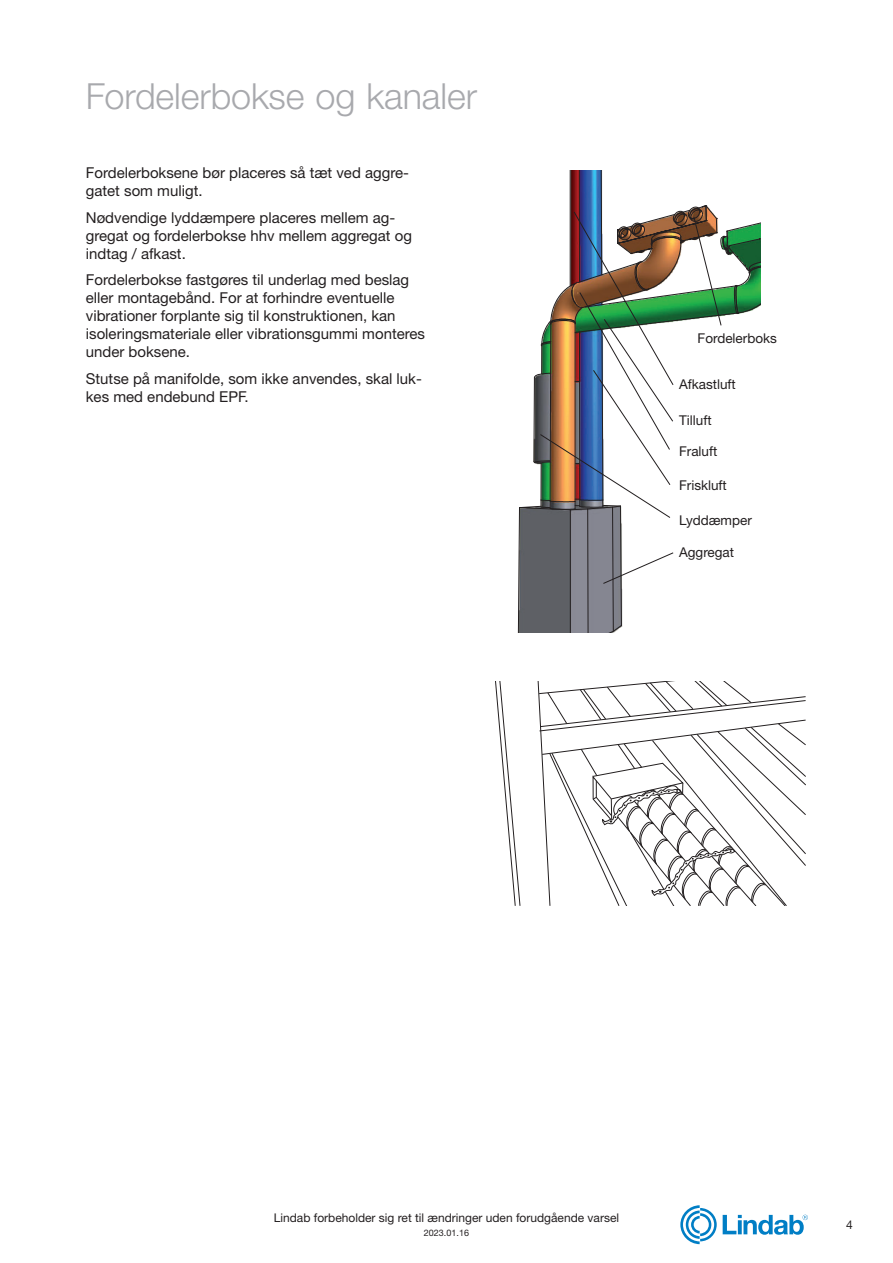
<style>
.page{position:relative;width:893px;height:1263px;background:#fff}
.page>*{position:absolute;margin:0;border:0;box-sizing:border-box;transform-origin:0 0}
.t1{font:300 36px "Helvetica Neue LT Pro";letter-spacing:-.005em;color:#a8a9ad}
.t2{font:15px/18px "Helvetica Neue LT Pro";color:#231f20}
.t3{font:13.5px "Helvetica Neue LT Pro";color:#231f20}
.t4{font:12px "Helvetica Neue LT Pro";color:#231f20}
.t5{font:9px "Helvetica Neue LT Pro";color:#231f20}
</style>
<div class="page">
<svg style="left:495px;top:681px;width:26px;height:225px"></svg>
<svg style="left:537px;top:681px;width:269px;height:225px"></svg>
<svg style="left:517px;top:170px;width:244px;height:462px"></svg>
<svg style="left:723px;top:1215px;width:85px;height:20px"></svg>
<svg style="left:680px;top:1205px;width:37px;height:39px"></svg>
<h1 class="t1" style="left:86px;top:74px;width:393px">Fordelerbokse og kanaler</h1>
<p class="t2" style="left:86px;top:164px;width:325px">Fordelerboksene bør placeres så tæt ved aggre&shy;gatet som muligt.</p>
<p class="t2" style="left:86px;top:208px;width:328px">Nødvendige lyddæmpere placeres mellem ag&shy;gregat og fordelerbokse hhv mellem aggregat og indtag / afkast.</p>
<p class="t2" style="left:86px;top:271px;width:341px">Fordelerbokse fastgøres til underlag med beslag eller montagebånd. For at forhindre eventuelle vibrationer forplante sig til konstruktionen, kan isoleringsmateriale eller vibrationsgummi monteres under boksene.</p>
<p class="t2" style="left:86px;top:369px;width:337px">Stutse på manifolde, som ikke anvendes, skal luk&shy;kes med endebund EPF.</p>
<p class="t3" style="left:698px;top:330px;width:81px">Fordelerboks</p>
<p class="t3" style="left:679px;top:376px;width:58px">Afkastluft</p>
<p class="t3" style="left:679px;top:412px;width:34px">Tilluft</p>
<p class="t3" style="left:679px;top:443px;width:40px">Fraluft</p>
<p class="t3" style="left:679px;top:477px;width:49px">Friskluft</p>
<p class="t3" style="left:679px;top:511px;width:74px">Lyddæmper</p>
<p class="t3" style="left:679px;top:544px;width:56px">Aggregat</p>
<p class="t4" style="left:274px;top:1210px;width:347px">Lindab forbeholder sig ret til ændringer uden forudgående varsel</p>
<p class="t5" style="left:424px;top:1227px;width:47px">2023.01.16</p>
<p class="t4" style="left:846px;top:1218px;width:8px">4</p>
</div>
